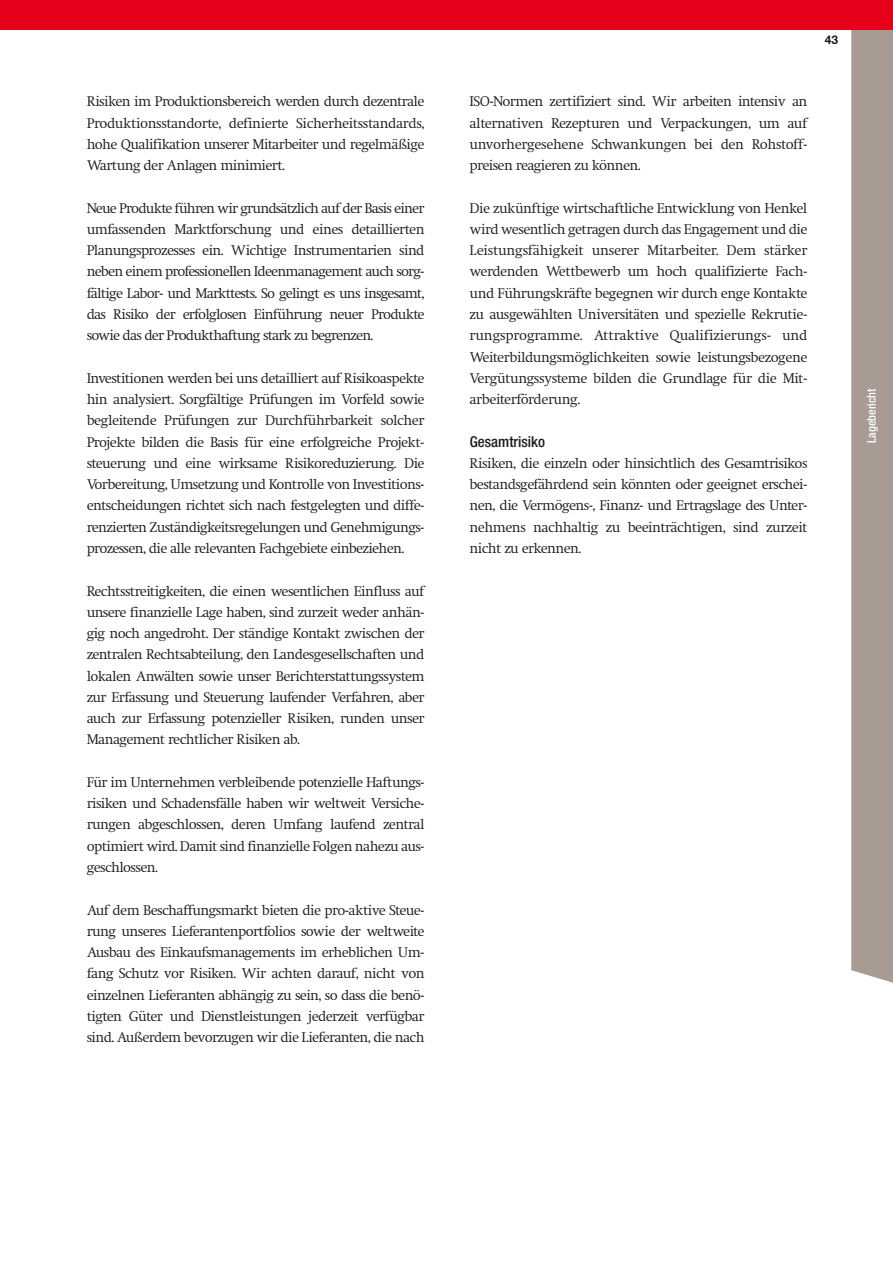
<style>
.page{position:relative;width:893px;height:1262px;background:#fff}
.page>*{position:absolute;margin:0;border:0;box-sizing:border-box;transform-origin:0 0}
.t1{font:500 condensed 15px "Helvetica Neue LT";color:#1b1b1f}
.t2{font:14.25px/21.3px "Sh Swift Light";color:#1b1b1f;text-align:justify}
.t3{font:500 condensed 12px "Helvetica Neue LT";color:#fff}
.t4{font:700 12px "Helvetica Neue LT";color:#1b1b1f}
</style>
<div class="page">
<div style="left:851px;top:30px;width:41px;height:953px;background:#a79b94"></div>
<div style="left:0;top:0;width:892px;height:30px;background:#e60019"></div>
<p class="t2" style="left:87px;top:92px;width:339px">Risiken im Produktionsbereich werden durch dezentrale Produktionsstandorte, definierte Sicherheitsstandards, hohe Qualifikation unserer Mitarbeiter und regelmäßige Wartung der Anlagen minimiert.</p>
<p class="t2" style="left:87px;top:199px;width:339px">Neue Produkte führen wir grundsätzlich auf der Basis einer umfassenden Marktforschung und eines detaillierten Planungsprozesses ein. Wichtige Instrumentarien sind neben einem professionellen Ideenmanagement auch sorg&shy;fältige Labor- und Markttests. So gelingt es uns insgesamt, das Risiko der erfolglosen Einführung neuer Produkte sowie das der Produkthaftung stark zu begrenzen.</p>
<p class="t2" style="left:87px;top:369px;width:339px">Investitionen werden bei uns detailliert auf Risikoaspekte hin analysiert. Sorgfältige Prüfungen im Vorfeld sowie begleitende Prüfungen zur Durchführbarkeit solcher Projekte bilden die Basis für eine erfolgreiche Projekt&shy;steuerung und eine wirksame Risikoreduzierung. Die Vorbereitung, Umsetzung und Kontrolle von Investitions&shy;entscheidungen richtet sich nach festgelegten und diffe&shy;renzierten Zuständigkeitsregelungen und Genehmigungs&shy;prozessen, die alle relevanten Fachgebiete einbeziehen.</p>
<p class="t2" style="left:87px;top:581px;width:339px">Rechtsstreitigkeiten, die einen wesentlichen Einfluss auf unsere finanzielle Lage haben, sind zurzeit weder anhän&shy;gig noch angedroht. Der ständige Kontakt zwischen der zentralen Rechtsabteilung, den Landesgesellschaften und lokalen Anwälten sowie unser Berichterstattungssystem zur Erfassung und Steuerung laufender Verfahren, aber auch zur Erfassung potenzieller Risiken, runden unser Management rechtlicher Risiken ab.</p>
<p class="t2" style="left:87px;top:773px;width:339px">Für im Unternehmen verbleibende potenzielle Haftungs&shy;risiken und Schadensfälle haben wir weltweit Versiche&shy;rungen abgeschlossen, deren Umfang laufend zentral optimiert wird. Damit sind finanzielle Folgen nahezu aus&shy;geschlossen.</p>
<p class="t2" style="left:87px;top:900px;width:339px">Auf dem Beschaffungsmarkt bieten die pro-aktive Steue&shy;rung unseres Lieferantenportfolios sowie der weltweite Ausbau des Einkaufsmanagements im erheblichen Um&shy;fang Schutz vor Risiken. Wir achten darauf, nicht von einzelnen Lieferanten abhängig zu sein, so dass die benö&shy;tigten Güter und Dienstleistungen jederzeit verfügbar sind. Außerdem bevorzugen wir die Lieferanten, die nach</p>
<p class="t4" style="left:824px;top:36px;width:15px">43</p>
<p class="t2" style="left:470px;top:92px;width:339px">ISO-Normen zertifiziert sind. Wir arbeiten intensiv an alternativen Rezepturen und Verpackungen, um auf unvorhergesehene Schwankungen bei den Rohstoff&shy;preisen reagieren zu können.</p>
<p class="t2" style="left:470px;top:199px;width:339px">Die zukünftige wirtschaftliche Entwicklung von Henkel wird wesentlich getragen durch das Engagement und die Leistungsfähigkeit unserer Mitarbeiter. Dem stärker werdenden Wettbewerb um hoch qualifizierte Fach&shy;und Führungskräfte begegnen wir durch enge Kontakte zu ausgewählten Universitäten und spezielle Rekrutie&shy;rungsprogramme. Attraktive Qualifizierungs- und Weiterbildungsmöglichkeiten sowie leistungsbezogene Vergütungssysteme bilden die Grundlage für die Mit&shy;arbeiterförderung.</p>
<p class="t1" style="left:470px;top:436px;width:77px">Gesamtrisiko</p>
<p class="t2" style="left:470px;top:454px;width:339px">Risiken, die einzeln oder hinsichtlich des Gesamtrisikos bestandsgefährdend sein könnten oder geeignet erschei&shy;nen, die Vermögens-, Finanz- und Ertragslage des Unter&shy;nehmens nachhaltig zu beeinträchtigen, sind zurzeit nicht zu erkennen.</p>
<p class="t3" style="left:867px;top:443px;width:56px;rotate:-90deg">Lagebericht</p>
</div>
